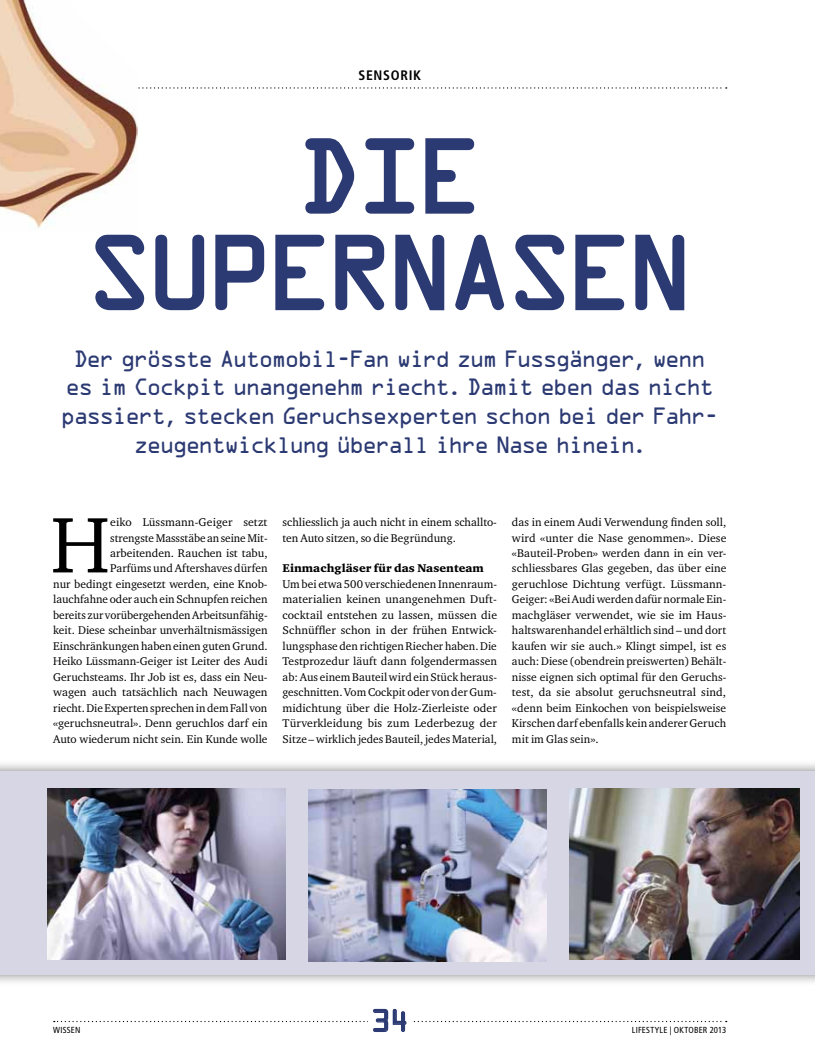
<style>
.page{position:relative;width:815px;height:1063px;background:#fff}
.page>*{position:absolute;margin:0;border:0;box-sizing:border-box;transform-origin:0 0}
.t1{font:93.75px/96.5px "OCRA Std";letter-spacing:-.08em;color:#2c3a73}
.t2{font:80.62px "Charter ITC";color:#000}
.t3{font:28.12px "OCRA Std";color:#2c3a73}
.t4{font:21.25px/28.8px "OCRA Std";letter-spacing:-.11em;color:#2c3a73;text-align:center}
.t5{font:700 condensed 13.75px "Frutiger LT Std";letter-spacing:.05em;color:#000}
.t6{font:11.5px/15.5px "Charter ITC";color:#000;text-align:justify}
.t7{font:11.5px "Charter ITC Blac";letter-spacing:.005em;color:#000}
.t8{font:condensed 8.75px "Frutiger LT Std";letter-spacing:.025em;color:#000}
.s1{font-family:"Courier"}
</style>
<div class="page">
<svg style="left:138px;top:87px;width:589px;height:2px"></svg>
<div style="left:0;top:759px;width:815px;height:227px;background:#000;opacity:.5"></div>
<div style="left:0;top:771px;width:815px;height:203px;background:#d6d6e5"></div>
<svg style="left:54px;top:1008px;width:673px;height:24px"></svg>
<svg style="left:305px;top:138px;width:50px;height:76px"></svg>
<svg style="left:365px;top:138px;width:50px;height:76px"></svg>
<svg style="left:425px;top:138px;width:50px;height:76px"></svg>
<svg style="left:95px;top:234px;width:50px;height:77px"></svg>
<svg style="left:155px;top:234px;width:50px;height:77px"></svg>
<svg style="left:215px;top:234px;width:50px;height:77px"></svg>
<svg style="left:275px;top:234px;width:50px;height:77px"></svg>
<svg style="left:335px;top:234px;width:50px;height:77px"></svg>
<svg style="left:395px;top:234px;width:50px;height:77px"></svg>
<svg style="left:455px;top:234px;width:48px;height:77px"></svg>
<svg style="left:515px;top:234px;width:50px;height:77px"></svg>
<svg style="left:575px;top:234px;width:50px;height:77px"></svg>
<svg style="left:635px;top:234px;width:50px;height:77px"></svg>
<img style="left:308px;top:790px;width:239px;height:171px">
<img style="left:569px;top:789px;width:231px;height:171px">
<img style="left:47px;top:789px;width:239px;height:171px">
<img style="left:0;top:0;width:138px;height:228px">
<p class="t5" style="left:358px;top:67px;width:64px">SENSORIK</p>
<h1 class="t1" style="left:86px;top:137px;width:399px;text-indent:210px">Die<br>Supernas</h1>
<h1 class="t1" style="left:566px;top:233px;width:108px">en</h1>
<h3 class="t4" style="left:60px;top:346px;width:660px">Der grösste Automobil-Fan wird zum Fussgänger<span class="s1">,</span> wenn es im Cockpit unangenehm riecht<span class="s1">.</span> Damit eben das nicht passiert<span class="s1">,</span> stecken Geruchsexperten schon bei der Fahr&shy;zeugentwicklung überall ihre Nase hinein<span class="s1">.</span></h3>
<p class="t6" style="left:53px;top:514px;width:216px;text-align:right">eiko Lüssmann-Geiger setzt<br>strengste Massstäbe an seine Mit&shy;arbeitenden. Rauchen ist tabu,<br>Parfüms und Aftershaves dürfen<br>nur bedingt eingesetzt werden, eine Knob&shy;lauchfahne oder auch ein Schnupfen reichen bereits zur vorübergehenden Arbeitsunfähig&shy;keit. Diese scheinbar unverhältnismässigen Einschränkungen haben einen guten Grund.<br>Heiko Lüssmann-Geiger ist Leiter des Audi Geruchsteams. Ihr Job ist es, dass ein Neu&shy;wagen auch tatsächlich nach Neuwagen riecht. Die Experten sprechen in dem Fall von «geruchsneutral». Denn geruchlos darf ein Auto wiederum nicht sein. Ein Kunde wolle</p>
<p class="t6" style="left:283px;top:514px;width:216px">schliesslich ja auch nicht in einem schallto&shy;ten Auto sitzen, so die Begründung.</p>
<h2 class="t2" style="left:51px;top:495px;width:61px">H</h2>
<p class="t7" style="left:283px;top:561px;width:203px">Einmachgläser für das Nasenteam</p>
<p class="t6" style="left:283px;top:576px;width:216px">Um bei etwa 500 verschiedenen Innenraum&shy;materialien keinen unangenehmen Duft&shy;cocktail entstehen zu lassen, müssen die Schnüffler schon in der frühen Entwick&shy;lungsphase den richtigen Riecher haben. Die Testprozedur läuft dann folgendermassen ab: Aus einem Bauteil wird ein Stück heraus&shy;geschnitten. Vom Cockpit oder von der Gum&shy;midichtung über die Holz-Zierleiste oder Türverkleidung bis zum Lederbezug der Sitze – wirklich jedes Bauteil, jedes Material,</p>
<p class="t6" style="left:512px;top:514px;width:216px">das in einem Audi Verwendung finden soll, wird «unter die Nase genommen». Diese «Bauteil-Proben» werden dann in ein ver&shy;schliessbares Glas gegeben, das über eine geruchlose Dichtung verfügt. Lüssmann-Geiger: «Bei Audi werden dafür normale Ein&shy;machgläser verwendet, wie sie im Haus&shy;haltswarenhandel erhältlich sind – und dort kaufen wir sie auch.» Klingt simpel, ist es auch: Diese (obendrein preiswerten) Behält&shy;nisse eignen sich optimal für den Geruchs&shy;test, da sie absolut geruchsneutral sind, «denn beim Einkochen von beispielsweise Kirschen darf ebenfalls kein anderer Geruch mit im Glas sein».</p>
<p class="t8" style="left:53px;top:1024px;width:29px">WISSEN</p>
<h3 class="t3" style="left:371px;top:1008px;width:40px">34</h3>
<p class="t8" style="left:632px;top:1024px;width:96px">LIFESTYLE | OKTOBER 2013</p>
</div>
